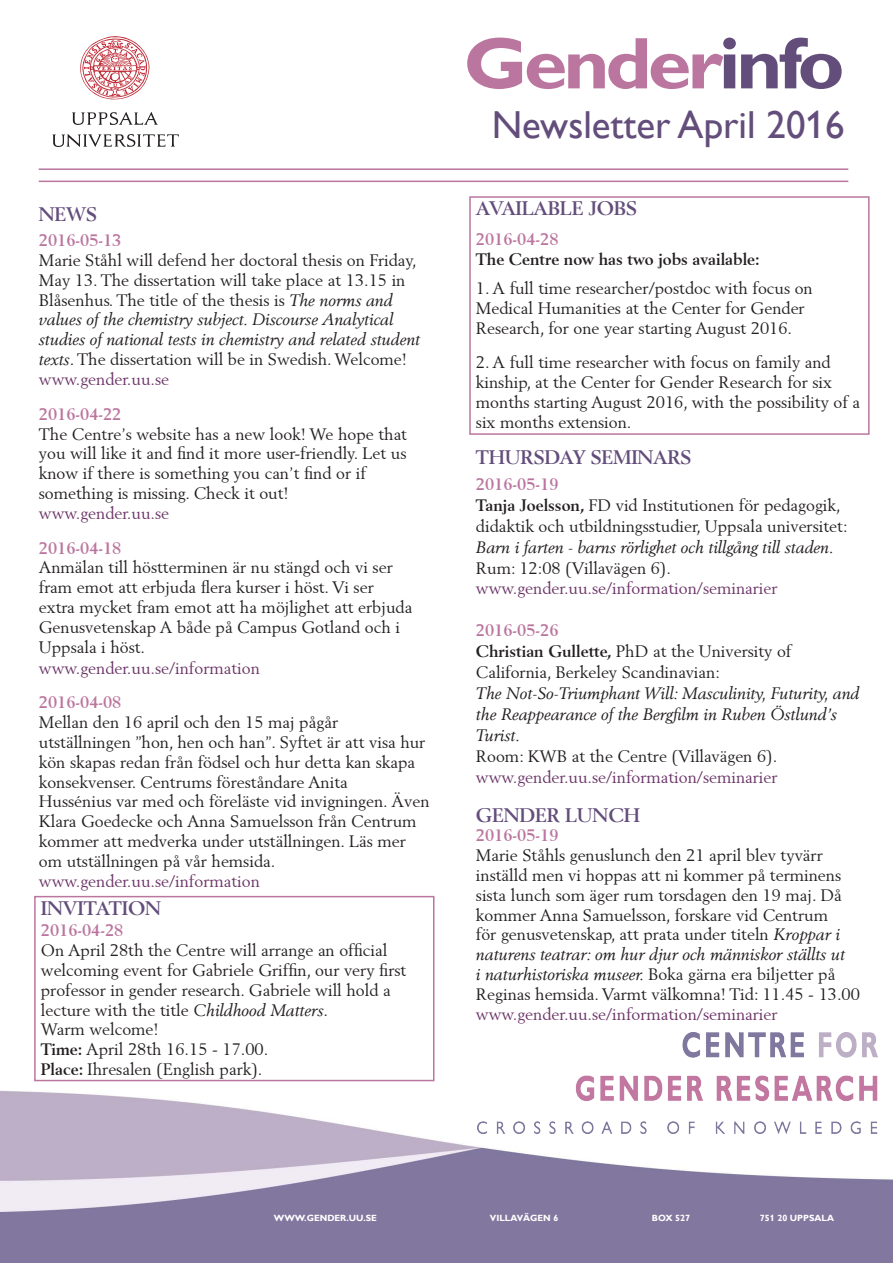
<style>
.page{position:relative;width:893px;height:1263px;background:#fff}
.page>*{position:absolute;margin:0;border:0;box-sizing:border-box;transform-origin:0 0}
.ParaStyle01-Leading{font:700 73.5px "Gill Alt One";letter-spacing:-.05em;color:#bb769f;scale:1.08 1}
.t1{font:39px "Gill Alt One";color:#634d7b}
.t2{font:700 19.5px "Berling";letter-spacing:-.01em;color:#634d7b}
.t3{font:16.5px/19.8px "Berling";color:#231f20}
.t4{font:16.5px "Berling";color:#6a3366}
.t5{font:italic 16.5px/21px "Berling";color:#231f20}
.t6{font:700 16.5px "Berling";color:#bb769f}
.t7{font:700 16.5px "Berling";color:#231f20}
.t8{font:700 9px "Gill Alt One";color:#fff}
.s1{color:#634d7b}
.s2{font-style:italic}
.s3{color:#6a3366}
.s4{font-weight:700}
</style>
<div class="page">
<img style="left:0;top:1090px;width:893px;height:173px">
<svg style="left:72px;top:112px;width:86px;height:13px"></svg>
<svg style="left:52px;top:134px;width:127px;height:13px"></svg>
<svg style="left:80px;top:36px;width:70px;height:64px"></svg>
<hr style="left:39px;top:168px;width:809px;height:2px;background:#bb769f">
<hr style="left:39px;top:181px;width:809px;height:1px;background:#bb769f">
<img style="left:477px;top:1032px;width:400px;height:101px">
<div style="left:34px;top:896px;width:400px;height:185px;border:2px solid #bb769f"></div>
<div style="left:469px;top:196px;width:401px;height:239px;border:2px solid #bb769f"></div>
<p class="ParaStyle01-Leading" style="left:463px;top:21px;width:354px">Gender<span class="s1">info</span></p>
<p class="t2" style="left:39px;top:203px;width:60px">NEWS</p>
<p class="t6" style="left:39px;top:231px;width:84px">2016-05-13</p>
<p class="t3" style="left:39px;top:250px;width:383px">Marie Ståhl will defend her doctoral thesis on Friday, May 13. The dissertation will take place at 13.15 in Blåsenhus. The title of the thesis is <span class="s2">The norms and values of the chemistry subject. Discourse Analytical studies of national tests in chemistry and related student texts</span>. The dissertation will be in Swedish. Welcome! <span class="s3">www.gender.uu.se</span></p>
<p class="t6" style="left:39px;top:404px;width:84px">2016-04-22</p>
<p class="t3" style="left:39px;top:424px;width:370px;text-align:justify">The Centre’s website has a new look! We hope that you will like it and find it more user-friendly. Let us know if there is something you can’t find or if</p>
<p class="t3" style="left:39px;top:483px;width:251px">something is missing. Check it out!</p>
<p class="t4" style="left:39px;top:503px;width:132px">www.gender.uu.se</p>
<p class="t6" style="left:39px;top:538px;width:84px">2016-04-18</p>
<p class="t3" style="left:39px;top:557px;width:375px">Anmälan till höstterminen är nu stängd och vi ser fram emot att erbjuda flera kurser i höst. Vi ser extra mycket fram emot att ha möjlighet att erbjuda Genusvetenskap A både på Campus Gotland och i Uppsala i höst.</p>
<p class="t4" style="left:39px;top:658px;width:222px">www.gender.uu.se/information</p>
<p class="t6" style="left:39px;top:693px;width:84px">2016-04-08</p>
<p class="t3" style="left:39px;top:712px;width:392px">Mellan den 16 april och den 15 maj pågår utställningen ”hon, hen och han”. Syftet är att visa hur kön skapas redan från födsel och hur detta kan skapa konsekvenser. Centrums föreståndare Anita<br>Hussénius var med och föreläste vid invigningen. Även Klara Goedecke och Anna Samuelsson från Centrum kommer att medverka under utställningen. Läs mer om utställningen på vår hemsida.</p>
<p class="t4" style="left:39px;top:871px;width:222px">www.gender.uu.se/information</p>
<p class="t2" style="left:41px;top:897px;width:122px">INVITATION</p>
<p class="t6" style="left:41px;top:921px;width:84px">2016-04-28</p>
<p class="t3" style="left:41px;top:940px;width:367px">On April 28th the Centre will arrange an official welcoming event for Gabriele Griffin, our very first professor in gender research. Gabriele will hold a lecture with the title <span class="s2">Childhood Matters</span>.<br>Warm welcome!</p>
<p class="t3" style="left:41px;top:1039px;width:229px"><span class="s4">Time:</span> April 28th 16.15 - 17.00.<br><span class="s4">Place:</span> Ihresalen (English park).</p>
<p class="t1" style="left:492px;top:102px;width:354px">Newsletter April 2016</p>
<p class="t2" style="left:476px;top:197px;width:162px">AVAILABLE JOBS</p>
<p class="t6" style="left:476px;top:230px;width:84px">2016-04-28</p>
<p class="t7" style="left:476px;top:250px;width:285px">The Centre now has two jobs available:</p>
<p class="t3" style="left:476px;top:278px;width:338px">1. A full time researcher/postdoc with focus on<br>Medical Humanities at the Center for Gender<br>Research, for one year starting August 2016.</p>
<p class="t3" style="left:476px;top:353px;width:386px">2. A full time researcher with focus on family and kinship, at the Center for Gender Research for six months starting August 2016, with the possibility of a six months extension.</p>
<p class="t2" style="left:476px;top:446px;width:217px">THURSDAY SEMINARS</p>
<p class="t6" style="left:476px;top:474px;width:84px">2016-05-19</p>
<p class="t3" style="left:476px;top:494px;width:373px;line-height:21px"><span class="s4">Tanja Joelsson,</span> FD vid Institutionen för pedagogik, didaktik och utbildningsstudier, Uppsala universitet:<br><span class="s2">Barn i farten - barns rörlighet och tillgång till staden.<br></span>Rum: 12:08 (Villavägen 6).</p>
<p class="t4" style="left:476px;top:578px;width:303px">www.gender.uu.se/information/seminarier</p>
<p class="t6" style="left:476px;top:621px;width:84px">2016-05-26</p>
<p class="t3" style="left:476px;top:641px;width:317px;line-height:21px"><span class="s4">Christian Gullette,</span> PhD at the University of<br>California, Berkeley Scandinavian:</p>
<p class="t5" style="left:476px;top:683px;width:385px">The Not-So-Triumphant Will: Masculinity, Futurity, and the Reappearance of the Bergfilm in Ruben Östlund’s<br>Turist.</p>
<p class="t3" style="left:476px;top:746px;width:303px">Room: KWB at the Centre (Villavägen 6).</p>
<p class="t4" style="left:476px;top:767px;width:303px">www.gender.uu.se/information/seminarier</p>
<p class="t2" style="left:476px;top:803px;width:165px">GENDER LUNCH</p>
<p class="t6" style="left:476px;top:826px;width:84px">2016-05-19</p>
<p class="t3" style="left:476px;top:845px;width:385px">Marie Ståhls genuslunch den 21 april blev tyvärr inställd men vi hoppas att ni kommer på terminens sista lunch som äger rum torsdagen den 19 maj. Då kommer Anna Samuelsson, forskare vid Centrum<br>för genusvetenskap, att prata under titeln <span class="s2">Kroppar i naturens teatrar: om hur djur och människor ställts ut<br>i naturhistoriska museer.</span> Boka gärna era biljetter på Reginas hemsida. Varmt välkomna! Tid: 11.45 - 13.00</p>
<p class="t4" style="left:476px;top:1004px;width:303px">www.gender.uu.se/information/seminarier</p>
<p class="t8" style="left:274px;top:1212px;width:105px">WWW.GENDER.UU.SE</p>
<p class="t8" style="left:490px;top:1212px;width:70px">VILLAVÄGEN 6</p>
<p class="t8" style="left:652px;top:1212px;width:40px">BOX 527</p>
<p class="t8" style="left:760px;top:1212px;width:76px">751 20 UPPSALA</p>
</div>
